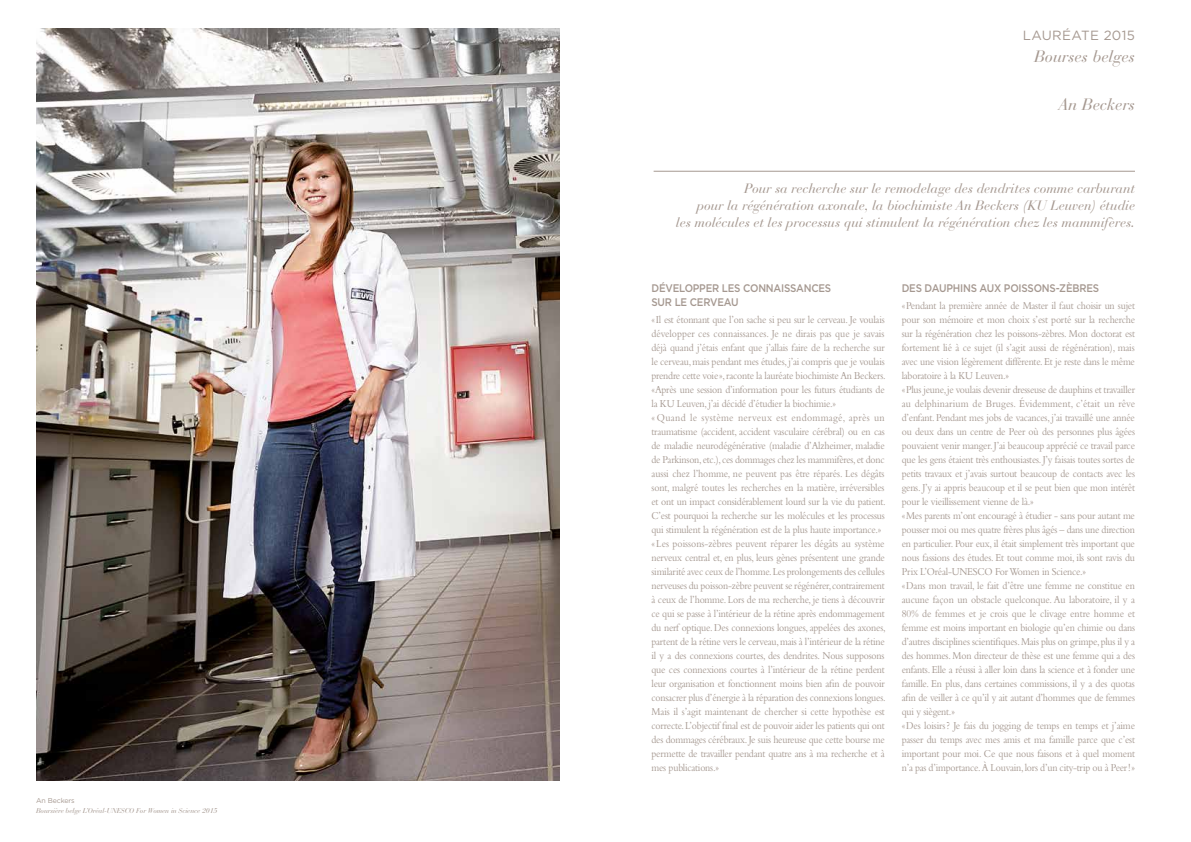
<style>
.page{position:relative;width:1191px;height:842px;background:#fff}
.page>*{position:absolute;margin:0;border:0;box-sizing:border-box;transform-origin:0 0}
.t1{font:italic 16.4px "Bauer Bodoni";letter-spacing:-.005em;color:#a59890}
.t2{font:italic 13.5px/17px "Bauer Bodoni";color:#a59890;text-align:right}
.t3{font:13.3px "Gotham";letter-spacing:.025em;color:#a59890}
.t4{font:11px/14px "Bembo";letter-spacing:-.02em;color:#a59890;scale:.9 1}
.t5{font:500 11px/14px "Gotham";letter-spacing:-.02em;color:#a59890;scale:.9 1}
.t6{font:italic 7px "Bauer Bodoni";letter-spacing:-.01em;color:#a59890}
.t7{font:7px "Gotham";letter-spacing:-.01em;color:#a59890}
</style>
<div class="page">
<img style="left:36px;top:28px;width:523px;height:753px">
<hr style="left:653px;top:171px;width:482px;height:1px;background:#a59890">
<p class="t7" style="left:36px;top:796px;width:40px">An Beckers</p>
<p class="t6" style="left:36px;top:806px;width:183px">Boursière belge L’Oréal-UNESCO For Women in Science 2015</p>
<p class="t3" style="left:1022px;top:27px;width:114px">LAURÉATE 2015</p>
<h1 class="t1" style="left:1034px;top:46px;width:102px">Bourses belges</h1>
<h1 class="t1" style="left:1058px;top:94px;width:78px">An Beckers</h1>
<p class="t2" style="left:676px;top:180px;width:460px">Pour sa recherche sur le remodelage des dendrites comme carburant<br>pour la régénération axonale, la biochimiste An Beckers (KU Leuven) étudie<br>les molécules et les processus qui stimulent la régénération chez les mammifères.</p>
<p class="t5" style="left:651px;top:281px;width:201px">DÉVELOPPER LES CONNAISSANCES<br>SUR LE CERVEAU</p>
<p class="t4" style="left:651px;top:312px;width:262px">«Il est étonnant que l’on sache si peu sur le cerveau. Je voulais développer ces connaissances. Je ne dirais pas que je savais déjà quand j’étais enfant que j’allais faire de la recherche sur le cerveau, mais pendant mes études, j’ai compris que je voulais prendre cette voie», raconte la lauréate biochimiste An Beckers. «Après une session d’information pour les futurs étudiants de la KU Leuven, j’ai décidé d’étudier la biochimie.»<br>« Quand le système nerveux est endommagé, après un traumatisme (accident, accident vasculaire cérébral) ou en cas de maladie neurodégénérative (maladie d’Alzheimer, maladie de Parkinson, etc.), ces dommages chez les mammifères, et donc aussi chez l’homme, ne peuvent pas être réparés. Les dégâts sont, malgré toutes les recherches en la matière, irréversibles et ont un impact considérablement lourd sur la vie du patient.<br>C’est pourquoi la recherche sur les molécules et les processus qui stimulent la régénération est de la plus haute importance.» «Les poissons-zèbres peuvent réparer les dégâts au système nerveux central et, en plus, leurs gènes présentent une grande similarité avec ceux de l’homme. Les prolongements des cellules nerveuses du poisson-zèbre peuvent se régénérer, contrairement à ceux de l’homme. Lors de ma recherche, je tiens à découvrir ce qui se passe à l’intérieur de la rétine après endommagement du nerf optique. Des connexions longues, appelées des axones, partent de la rétine vers le cerveau, mais à l’intérieur de la rétine il y a des connexions courtes, des dendrites. Nous supposons que ces connexions courtes à l’intérieur de la rétine perdent leur organisation et fonctionnent moins bien afin de pouvoir consacrer plus d’énergie à la réparation des connexions longues.<br>Mais il s’agit maintenant de chercher si cette hypothèse est correcte. L’objectif final est de pouvoir aider les patients qui ont des dommages cérébraux. Je suis heureuse que cette bourse me permette de travailler pendant quatre ans à ma recherche et à mes publications.»</p>
<p class="t5" style="left:901px;top:281px;width:221px">DES DAUPHINS AUX POISSONS-ZÈBRES</p>
<p class="t4" style="left:901px;top:299px;width:261px">«Pendant la première année de Master il faut choisir un sujet pour son mémoire et mon choix s’est porté sur la recherche sur la régénération chez les poissons-zèbres. Mon doctorat est fortement lié à ce sujet (il s’agit aussi de régénération), mais avec une vision légèrement différente. Et je reste dans le même laboratoire à la KU Leuven.»<br>«Plus jeune, je voulais devenir dresseuse de dauphins et travailler au delphinarium de Bruges. Évidemment, c’était un rêve d’enfant. Pendant mes jobs de vacances, j’ai travaillé une année ou deux dans un centre de Peer où des personnes plus âgées pouvaient venir manger. J’ai beaucoup apprécié ce travail parce que les gens étaient très enthousiastes. J’y faisais toutes sortes de petits travaux et j’avais surtout beaucoup de contacts avec les gens. J’y ai appris beaucoup et il se peut bien que mon intérêt pour le vieillissement vienne de là.»<br>«Mes parents m’ont encouragé à étudier - sans pour autant me pousser moi ou mes quatre frères plus âgés – dans une direction en particulier. Pour eux, il était simplement très important que nous fassions des études. Et tout comme moi, ils sont ravis du Prix L’Oréal-UNESCO For Women in Science.»<br>«Dans mon travail, le fait d’être une femme ne constitue en aucune façon un obstacle quelconque. Au laboratoire, il y a 80% de femmes et je crois que le clivage entre homme et femme est moins important en biologie qu’en chimie ou dans d’autres disciplines scientifiques. Mais plus on grimpe, plus il y a des hommes. Mon directeur de thèse est une femme qui a des enfants. Elle a réussi à aller loin dans la science et à fonder une famille. En plus, dans certaines commissions, il y a des quotas afin de veiller à ce qu’il y ait autant d’hommes que de femmes qui y siègent.»<br>«Des loisirs? Je fais du jogging de temps en temps et j’aime passer du temps avec mes amis et ma famille parce que c’est important pour moi. Ce que nous faisons et à quel moment n’a pas d’importance. À Louvain, lors d’un city-trip ou à Peer!»</p>
</div>
